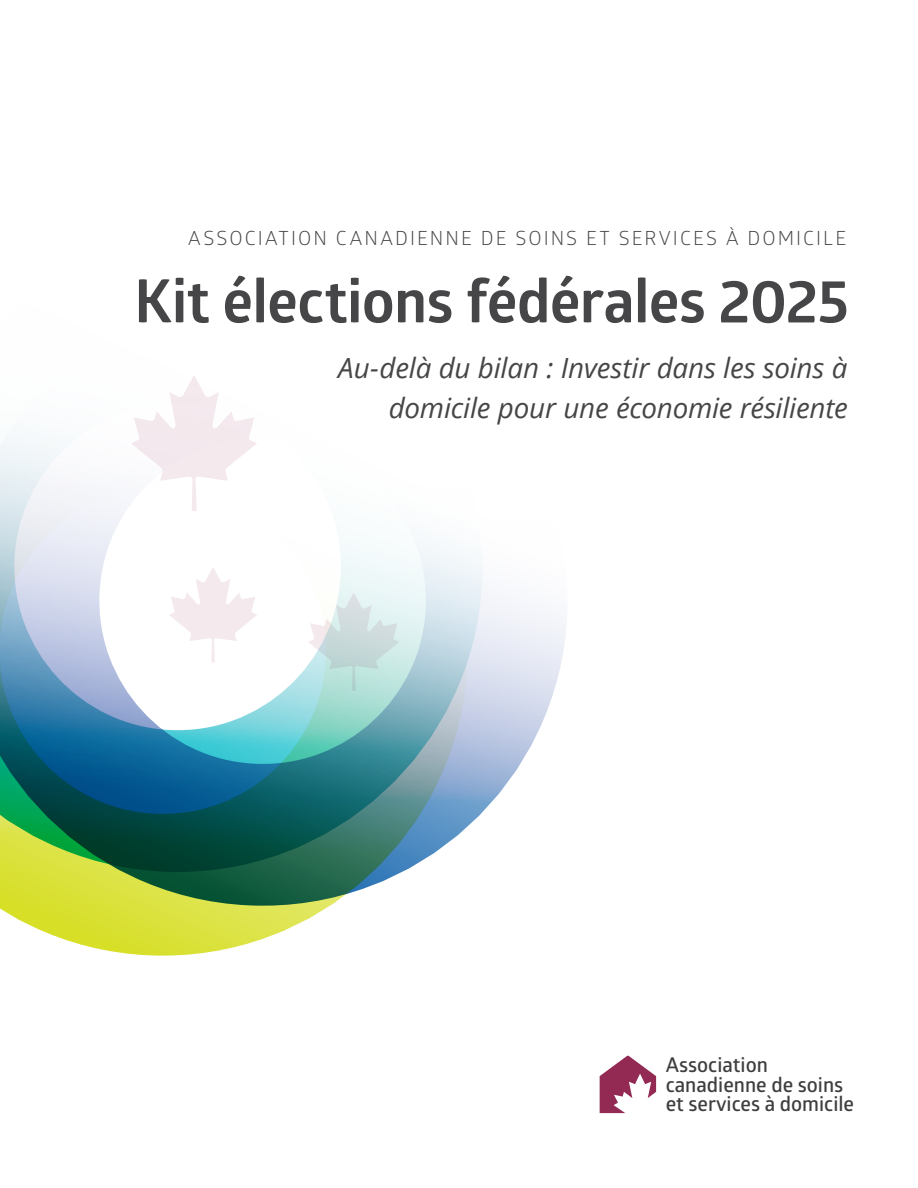
<style>
.page{position:relative;width:918px;height:1188px;background:#fff}
.page>*{position:absolute;margin:0;border:0;box-sizing:border-box;transform-origin:0 0}
.t1{font:700 60px "Glober";letter-spacing:-.01em;color:#464547}
.t2{font:italic 27.75px/39.3px "Open Sans";letter-spacing:-.005em;color:#464547;text-align:right}
.t3{font:600 20.4px/19.8px "Glober";color:#3e3d3f}
.t4{font:19.5px "Glober";letter-spacing:.105em;color:#464547}
</style>
<div class="page">
<svg style="left:600px;top:1055px;width:56px;height:58px"></svg>
<svg style="left:47px;top:933px;width:231px;height:23px"></svg>
<svg style="left:0;top:438px;width:566px;height:495px"></svg>
<svg style="left:308px;top:592px;width:91px;height:99px;background:#d2e6e5"></svg>
<svg style="left:169px;top:567px;width:88px;height:95px"></svg>
<svg style="left:131px;top:376px;width:126px;height:135px"></svg>
<p class="t4" style="left:188px;top:225px;width:659px">ASSOCIATION CANADIENNE DE SOINS ET SERVICES À DOMICILE</p>
<h1 class="t1" style="left:134px;top:258px;width:716px">Kit élections fédérales 2025</h1>
<p class="t2" style="left:338px;top:348px;width:511px">Au-delà du bilan : Investir dans les soins à domicile pour une économie résiliente</p>
<p class="t3" style="left:666px;top:1054px;width:190px">Association canadienne de soins et services à domicile</p>
</div>
